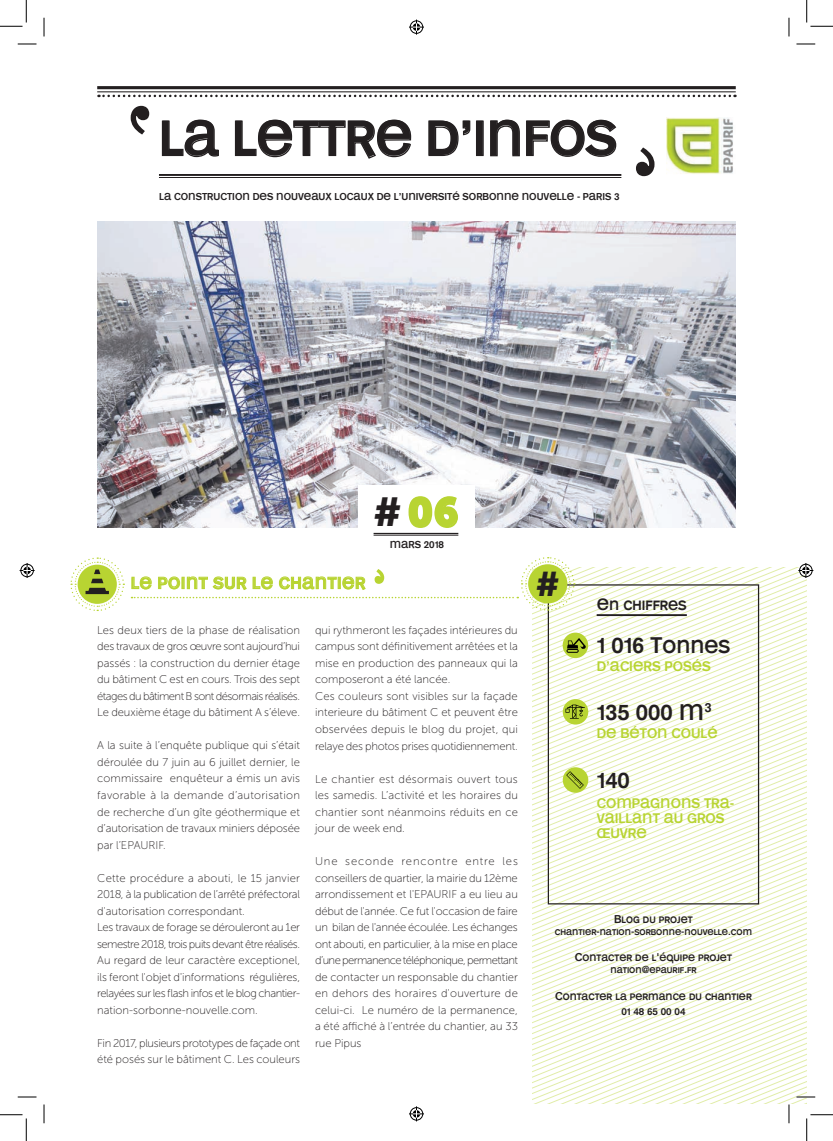
<style>
.page{position:relative;width:833px;height:1141px;background:#fff}
.page>*{position:absolute;margin:0;border:0;box-sizing:border-box;transform-origin:0 0}
.t1{font:48.88px "Mono Alphabet";color:#231f20}
.t2{font:40.12px "Museo Sans 900";color:#b8d432}
.t3{font:34px "Museo Sans 900";color:#231f20}
.t4{font:22.38px "Mono Alphabet";color:#231f20}
.TITRE_RUBRIQUE{font:16.25px "Mono Alphabet";letter-spacing:.04em;color:#b8d432}
.t5{font:16.25px "Mono Alphabet";color:#231f20}
.t6{font:13.75px/15px "Mono Alphabet";color:#b8d432}
.t7{font:11.25px/16.5px "Museo Sans 100";color:#231f20;text-align:justify}
.t8{font:11.25px/16.5px "Museo Sans 100";letter-spacing:-.03em;color:#231f20}
.t9{font:11.25px "Mono Alphabet";color:#231f20}
.t10{font:10px "Mono Alphabet";color:#231f20}
.t11{font:9.88px "Mono Alphabet";color:#231f20}
.s1{color:#231f20}
</style>
<div class="page">
<img style="left:97px;top:221px;width:638px;height:306px">
<div style="left:358px;top:485px;width:116px;height:77px;background:#fff"></div>
<svg style="left:532px;top:759px;width:274px;height:94px"></svg>
<svg style="left:532px;top:853px;width:274px;height:249px"></svg>
<svg style="left:532px;top:567px;width:274px;height:192px"></svg>
<div style="left:547px;top:584px;width:211px;height:320px;border:1px solid #231f20"></div>
<div style="left:562px;top:767px;width:26px;height:25px;background:#b8d432;border-radius:50%"></div>
<svg style="left:566px;top:771px;width:17px;height:17px"></svg>
<hr style="left:97px;top:86px;width:638px;height:3px;background:#231f20">
<hr style="left:97px;top:91px;width:638px;height:1px;background:#231f20">
<svg style="left:98px;top:95px;width:637px;height:2px"></svg>
<svg style="left:408px;top:496px;width:50px;height:32px"></svg>
<hr style="left:373px;top:533px;width:85px;height:1px;background:#231f20">
<hr style="left:373px;top:535px;width:85px;height:1px;background:#231f20">
<hr style="left:159px;top:174px;width:462px;height:2px;background:#231f20">
<hr style="left:159px;top:177px;width:462px;height:1px;background:#231f20">
<hr style="left:596px;top:614px;width:90px;height:2px;background:#231f20">
<svg style="left:161px;top:119px;width:58px;height:39px"></svg>
<svg style="left:234px;top:119px;width:177px;height:40px"></svg>
<svg style="left:428px;top:120px;width:42px;height:37px"></svg>
<div style="left:475px;top:121px;width:8px;height:35px;border:1px solid #231f20"></div>
<svg style="left:490px;top:119px;width:126px;height:38px"></svg>
<svg style="left:70px;top:557px;width:55px;height:54px"></svg>
<svg style="left:131px;top:557px;width:444px;height:54px"></svg>
<img style="left:666px;top:117px;width:67px;height:57px">
<svg style="left:636px;top:147px;width:19px;height:30px"></svg>
<svg style="left:130px;top:105px;width:20px;height:30px"></svg>
<div style="left:562px;top:699px;width:26px;height:25px;background:#b8d432;border-radius:50%"></div>
<svg style="left:565px;top:704px;width:19px;height:15px"></svg>
<svg style="left:562px;top:632px;width:25px;height:26px"></svg>
<svg style="left:566px;top:638px;width:19px;height:14px"></svg>
<svg style="left:18px;top:43px;width:18px;height:2px"></svg>
<svg style="left:796px;top:43px;width:18px;height:2px"></svg>
<svg style="left:18px;top:1096px;width:18px;height:1px"></svg>
<svg style="left:796px;top:1096px;width:18px;height:1px"></svg>
<svg style="left:43px;top:18px;width:2px;height:18px"></svg>
<svg style="left:43px;top:1104px;width:2px;height:19px"></svg>
<svg style="left:788px;top:18px;width:1px;height:18px"></svg>
<svg style="left:788px;top:1104px;width:1px;height:19px"></svg>
<svg style="left:0;top:0;width:27px;height:27px"></svg>
<svg style="left:0;top:1114px;width:27px;height:26px"></svg>
<svg style="left:806px;top:0;width:26px;height:27px"></svg>
<svg style="left:806px;top:1114px;width:26px;height:26px"></svg>
<svg style="left:409px;top:20px;width:15px;height:15px"></svg>
<svg style="left:409px;top:1106px;width:15px;height:15px"></svg>
<svg style="left:20px;top:563px;width:15px;height:15px"></svg>
<svg style="left:797px;top:563px;width:15px;height:15px"></svg>
<p class="t1" style="left:159px;top:110px;width:459px">LA LETTRE D’INFOS</p>
<p class="t11" style="left:159px;top:190px;width:461px">LA CONSTRUCTION DES NOUVEAUX LOCAUX DE L’UNIVERSITÉ SORBONNE NOUVELLE - PARIS 3</p>
<p class="t2" style="left:373px;top:489px;width:86px"><span class="s1">#</span>06</p>
<p class="t10" style="left:389px;top:539px;width:56px">MARS 2018</p>
<p class="TITRE_RUBRIQUE" style="left:131px;top:573px;width:235px">LE POINT SUR LE CHANTIER</p>
<p class="t7" style="left:97px;top:621px;width:204px">Les deux tiers de la phase de réalisation des travaux de gros œuvre sont aujourd’hui passés : la construction du dernier étage du bâtiment C est en cours. Trois des sept étages du bâtiment B sont désormais réalisés.<br>Le deuxième étage du bâtiment A s’éleve.</p>
<p class="t7" style="left:97px;top:737px;width:204px">A la suite à l’enquête publique qui s’était déroulée du 7 juin au 6 juillet dernier, le commissaire enquêteur a émis un avis favorable à la demande d’autorisation de recherche d’un gîte géothermique et d’autorisation de travaux miniers déposée par l’EPAURIF.</p>
<p class="t7" style="left:97px;top:869px;width:204px">Cette procédure a abouti, le 15 janvier 2018, à la publication de l’arrêté préfectoral d'autorisation correspondant.</p>
<p class="t7" style="left:97px;top:919px;width:204px">Les travaux de forage se dérouleront au 1er semestre 2018, trois puits devant être réalisés.<br>Au regard de leur caractère exceptionel, ils feront l'objet d'informations régulières, relayées sur les flash infos et le blog chantier&shy;nation-sorbonne-nouvelle.com.</p>
<p class="t8" style="left:97px;top:1034px;width:204px">Fin 2017, plusieurs prototypes de façade ont été posés sur le bâtiment C. Les couleurs</p>
<p class="t7" style="left:315px;top:622px;width:204px">qui rythmeront les façades intérieures du campus sont définitivement arrêtées et la mise en production des panneaux qui la composeront a été lancée.</p>
<p class="t7" style="left:315px;top:688px;width:204px">Ces couleurs sont visibles sur la façade interieure du bâtiment C et peuvent être observées depuis le blog du projet, qui relaye des photos prises quotidiennement.</p>
<p class="t7" style="left:315px;top:770px;width:204px">Le chantier est désormais ouvert tous les samedis. L’activité et les horaires du chantier sont néanmoins réduits en ce jour de week end.</p>
<p class="t7" style="left:315px;top:853px;width:204px">Une seconde rencontre entre les conseillers de quartier, la mairie du 12ème arrondissement et l'EPAURIF a eu lieu au début de l'année. Ce fut l'occasion de faire un bilan de l'année écoulée. Les échanges ont abouti, en particulier, à la mise en place d’une permanence téléphonique, permettant de contacter un responsable du chantier en dehors des horaires d'ouverture de celui-ci. Le numéro de la permanence, a été affiché à l’entrée du chantier, au 33 rue Pipus</p>
<p class="t3" style="left:535px;top:565px;width:25px">#</p>
<p class="t5" style="left:596px;top:595px;width:92px">En chiffres</p>
<p class="t4" style="left:596px;top:632px;width:135px">1 016 Tonnes</p>
<p class="t6" style="left:596px;top:659px;width:116px">D’ACIERS POSÉS</p>
<p class="t4" style="left:596px;top:699px;width:116px">135 000 M<sup>3</sup></p>
<p class="t6" style="left:596px;top:725px;width:122px">DE BÉTON COULÉ</p>
<p class="t4" style="left:596px;top:767px;width:35px">140</p>
<p class="t6" style="left:596px;top:795px;width:139px">COMPAGNONS TRA-<br>VAILLANT AU GROS<br>ŒUVRE</p>
<p class="t9" style="left:614px;top:912px;width:80px">Blog du projet</p>
<p class="t10" style="left:554px;top:925px;width:198px">chantier-nation-sorbonne-nouvelle.com</p>
<p class="t9" style="left:574px;top:950px;width:158px">Contacter de l'équipe projet</p>
<p class="t10" style="left:610px;top:963px;width:88px">nation@epaurif.fr</p>
<p class="t9" style="left:555px;top:989px;width:198px">Contacter la permance du chantier</p>
<p class="t10" style="left:621px;top:1005px;width:65px">01 48 65 00 04</p>
</div>
